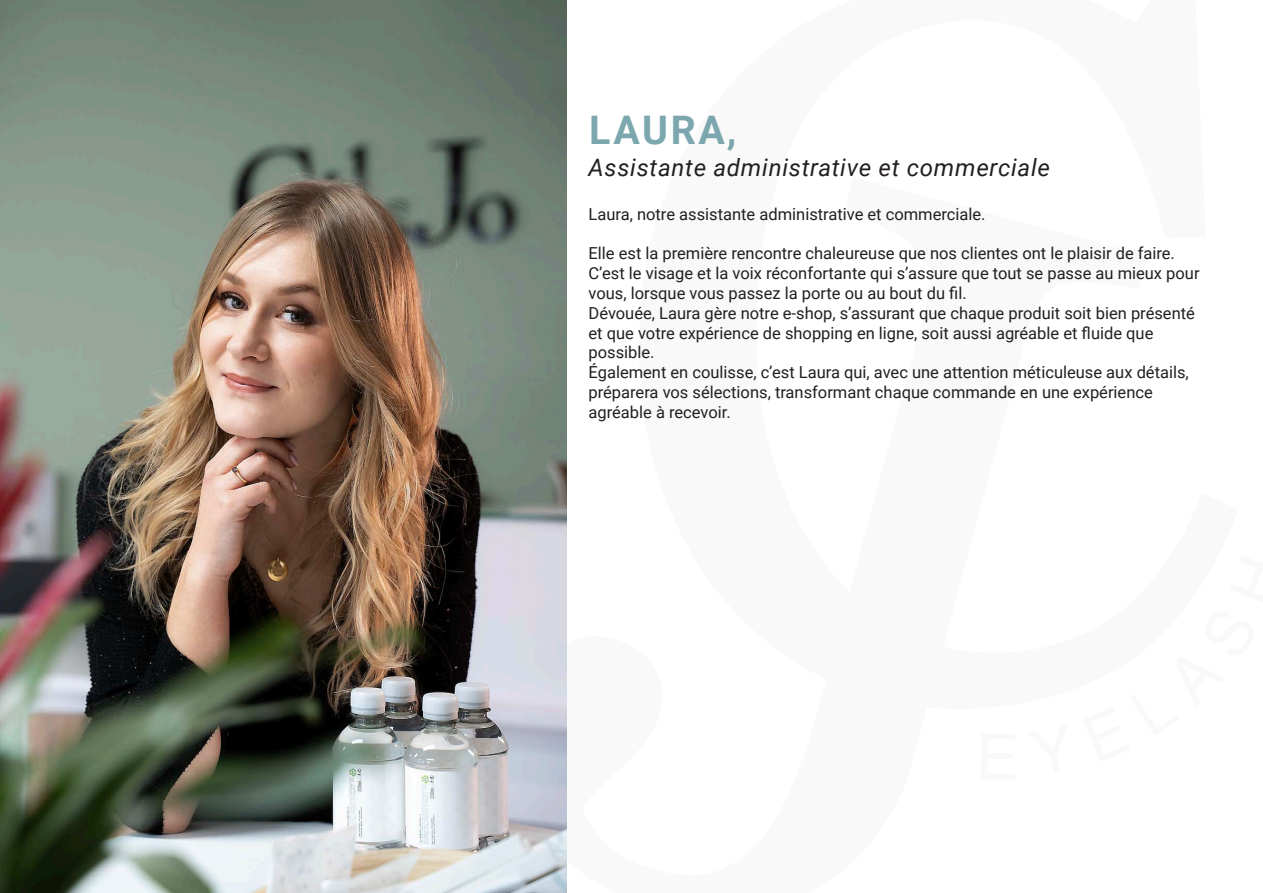
<style>
.page{position:relative;width:1263px;height:893px;background:#fff}
.page>*{position:absolute;margin:0;border:0;box-sizing:border-box;transform-origin:0 0}
.t1{font:700 39.3px "Roboto";letter-spacing:.065em;color:#7ca7ae}
.t2{font:italic 24px "Roboto";letter-spacing:.03em;color:#231f20}
.t3{font:16.5px "Roboto";color:#231f20}
</style>
<div class="page">
<img style="left:0;top:0;width:566px;height:893px">
<p class="t1" style="left:589px;top:103px;width:149px">LAURA,</p>
<p class="t2" style="left:588px;top:151px;width:463px">Assistante administrative et commerciale</p>
<p class="t3" style="left:588px;top:202px;width:399px">Laura, notre assistante administrative et commerciale.</p>
<p class="t3" style="left:588px;top:242px;width:588px">Elle est la première rencontre chaleureuse que nos clientes ont le plaisir de faire.</p>
<p class="t3" style="left:588px;top:262px;width:612px">C’est le visage et la voix réconfortante qui s’assure que tout se passe au mieux pour</p>
<p class="t3" style="left:588px;top:282px;width:380px">vous, lorsque vous passez la porte ou au bout du fil.</p>
<p class="t3" style="left:588px;top:301px;width:608px">Dévouée, Laura gère notre e-shop, s’assurant que chaque produit soit bien présenté</p>
<p class="t3" style="left:588px;top:321px;width:566px">et que votre expérience de shopping en ligne, soit aussi agréable et fluide que</p>
<p class="t3" style="left:588px;top:341px;width:68px">possible.</p>
<p class="t3" style="left:588px;top:361px;width:602px">Également en coulisse, c’est Laura qui, avec une attention méticuleuse aux détails,</p>
<p class="t3" style="left:588px;top:381px;width:566px">préparera vos sélections, transformant chaque commande en une expérience</p>
<p class="t3" style="left:588px;top:400px;width:144px">agréable à recevoir.</p>
</div>
